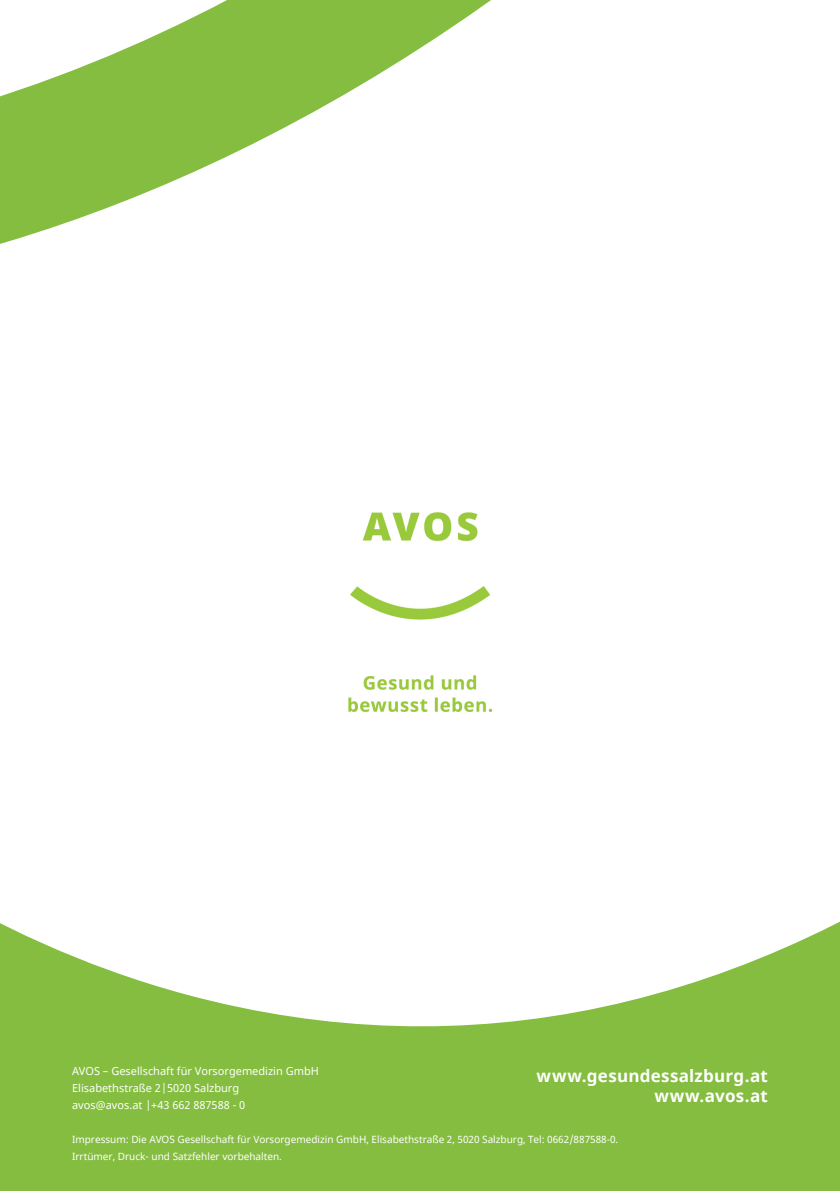
<style>
.page{position:relative;width:840px;height:1191px;background:#fff}
.page>*{position:absolute;margin:0;border:0;box-sizing:border-box;transform-origin:0 0}
.t1{font:700 17px/20.4px "Noto Sans";letter-spacing:.015em;color:#fff;text-align:right}
.t2{font:11px/17px "Noto Sans";color:#fff}
.t3{font:10px/17px "Noto Sans";color:#fff}
</style>
<div class="page">
<div style="left:0;top:1027px;width:839px;height:164px;background:#84bd40"></div>
<svg style="left:0;top:922px;width:839px;height:105px"></svg>
<img style="left:348px;top:512px;width:145px;height:200px">
<svg style="left:0;top:0;width:491px;height:244px"></svg>
<p class="t2" style="left:72px;top:1063px;width:248px">AVOS – Gesellschaft für Vorsorgemedizin GmbH<br>Elisabethstraße 2|5020 Salzburg<br>avos@avos.at |+43 662 887588 - 0</p>
<p class="t3" style="left:72px;top:1131px;width:547px">Impressum: Die AVOS Gesellschaft für Vorsorgemedizin GmbH, Elisabethstraße 2, 5020 Salzburg, Tel: 0662/887588-0.<br>Irrtümer, Druck- und Satzfehler vorbehalten.</p>
<h1 class="t1" style="left:536px;top:1065px;width:233px">www.gesundessalzburg.at www.avos.at</h1>
</div>
